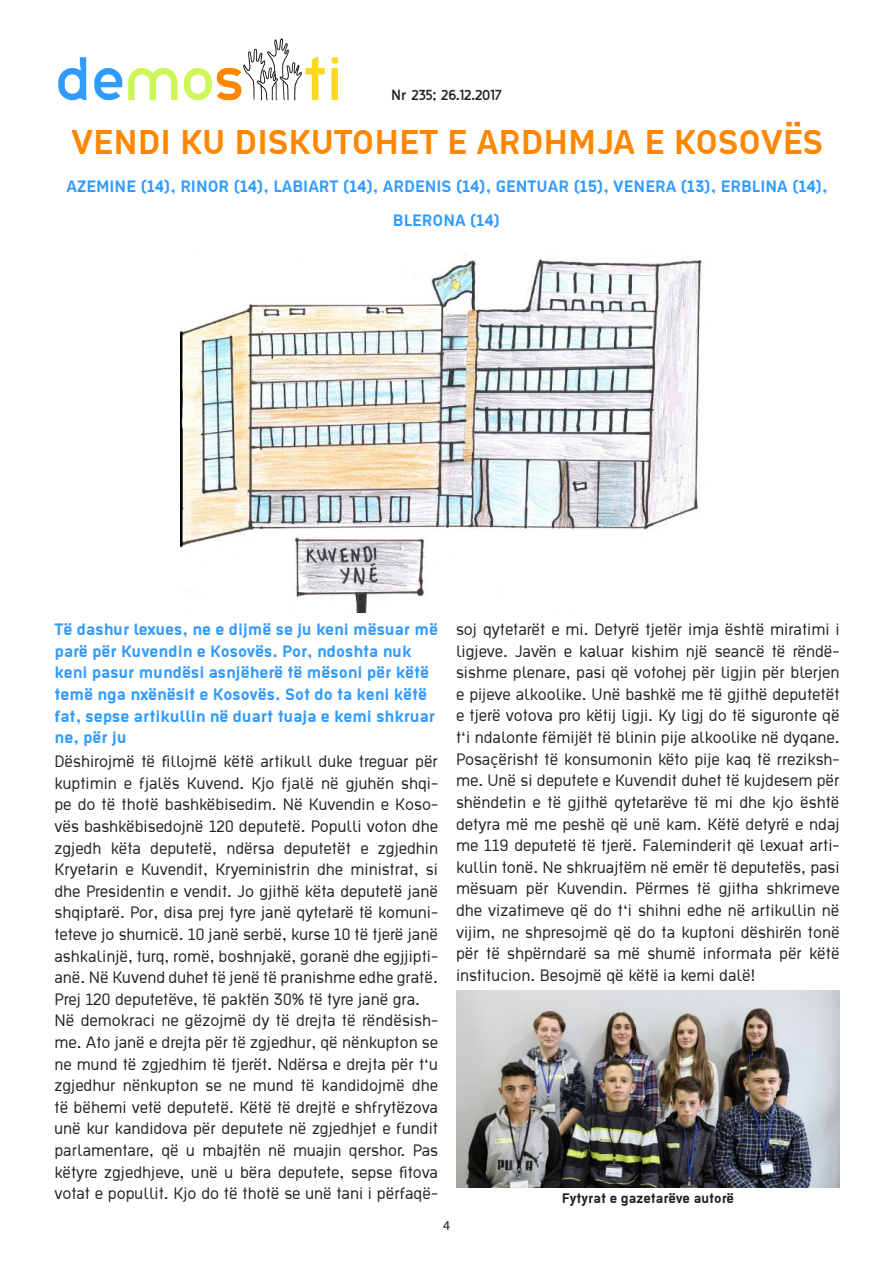
<style>
.page{position:relative;width:893px;height:1263px;background:#fff}
.page>*{position:absolute;margin:0;border:0;box-sizing:border-box;transform-origin:0 0}
.t1{font:700 37.5px "Ekstropia";color:#ff8700}
.t2{font:18px/21.6px "Ekstropia";color:#241f1f}
.t3{font:700 18px/21.6px "Ekstropia";color:#309bff}
.t4{font:700 15px "Ekstropia";color:#241f1f}
.t5{font:13.5px "Thelbi Kujtesa";color:#241f1f}
.t6{font:13.5px "Myriad Pro";color:#241f1f}
</style>
<div class="page">
<svg style="left:58px;top:57px;width:28px;height:43px"></svg>
<svg style="left:94px;top:68px;width:28px;height:32px"></svg>
<svg style="left:128px;top:68px;width:50px;height:32px"></svg>
<svg style="left:331px;top:57px;width:7px;height:43px"></svg>
<svg style="left:184px;top:38px;width:141px;height:62px"></svg>
<img style="left:181px;top:253px;width:521px;height:359px">
<img style="left:456px;top:990px;width:384px;height:198px">
<p class="t5" style="left:391px;top:85px;width:112px">Nr 235; 26.12.2017</p>
<h1 class="t1" style="left:71px;top:120px;width:753px">VENDI KU DISKUTOHET E ARDHMJA E KOSOVËS</h1>
<p class="t3" style="left:67px;top:175px;width:763px">AZEMINE (14), RINOR (14), LABIART (14), ARDENIS (14), GENTUAR (15), VENERA (13), ERBLINA (14),</p>
<p class="t3" style="left:393px;top:209px;width:109px">BLERONA (14)</p>
<p class="t3" style="left:55px;top:618px;width:385px">Të dashur lexues, ne e dijmë se ju keni mësuar më parë për Kuvendin e Kosovës. Por, ndoshta nuk keni pasur mundësi asnjëherë të mësoni për këtë temë nga nxënësit e Kosovës. Sot do ta keni këtë fat, sepse artikullin në duart tuaja e kemi shkruar ne, për ju</p>
<p class="t2" style="left:54px;top:750px;width:385px">Dëshirojmë të fillojmë këtë artikull duke treguar për kuptimin e fjalës Kuvend. Kjo fjalë në gjuhën shqi&shy;pe do të thotë bashkëbisedim. Në Kuvendin e Koso&shy;vës bashkëbisedojnë 120 deputetë. Populli voton dhe zgjedh këta deputetë, ndërsa deputetët e zgjedhin Kryetarin e Kuvendit, Kryeministrin dhe ministrat, si dhe Presidentin e vendit. Jo gjithë këta deputetë janë shqiptarë. Por, disa prej tyre janë qytetarë të komuni&shy;teteve jo shumicë. 10 janë serbë, kurse 10 të tjerë janë ashkalinjë, turq, romë, boshnjakë, goranë dhe egjjipti&shy;anë. Në Kuvend duhet të jenë të pranishme edhe gratë.<br>Prej 120 deputetëve, të paktën 30% të tyre janë gra.<br>Në demokraci ne gëzojmë dy të drejta të rëndësish&shy;me. Ato janë e drejta për të zgjedhur, që nënkupton se ne mund të zgjedhim të tjerët. Ndërsa e drejta për t‘u zgjedhur nënkupton se ne mund të kandidojmë dhe të bëhemi vetë deputetë. Këtë të drejtë e shfrytëzova unë kur kandidova për deputete në zgjedhjet e fundit parlamentare, që u mbajtën në muajin qershor. Pas këtyre zgjedhjeve, unë u bëra deputete, sepse fitova votat e popullit. Kjo do të thotë se unë tani i përfaqë-</p>
<p class="t2" style="left:456px;top:618px;width:385px;text-align:justify">soj qytetarët e mi. Detyrë tjetër imja është miratimi i ligjeve. Javën e kaluar kishim një seancë të rëndë&shy;sishme plenare, pasi që votohej për ligjin për blerjen e pijeve alkoolike. Unë bashkë me të gjithë deputetët e tjerë votova pro këtij ligji. Ky ligj do të siguronte që t‘i ndalonte fëmijët të blinin pije alkoolike në dyqane.<br>Posaçërisht të konsumonin këto pije kaq të rreziksh&shy;me. Unë si deputete e Kuvendit duhet të kujdesem për shëndetin e të gjithë qytetarëve të mi dhe kjo është detyra më me peshë që unë kam. Këtë detyrë e ndaj me 119 deputetë të tjerë. Faleminderit që lexuat arti&shy;kullin tonë. Ne shkruajtëm në emër të deputetës, pasi mësuam për Kuvendin. Përmes të gjitha shkrimeve dhe vizatimeve që do t‘i shihni edhe në artikullin në vijim, ne shpresojmë që do ta kuptoni dëshirën tonë për të shpërndarë sa më shumë informata për këtë institucion. Besojmë që këtë ia kemi dalë!</p>
<p class="t4" style="left:562px;top:1189px;width:174px">Fytyrat e gazetarëve autorë</p>
<p class="t6" style="left:443px;top:1217px;width:8px">4</p>
</div>
